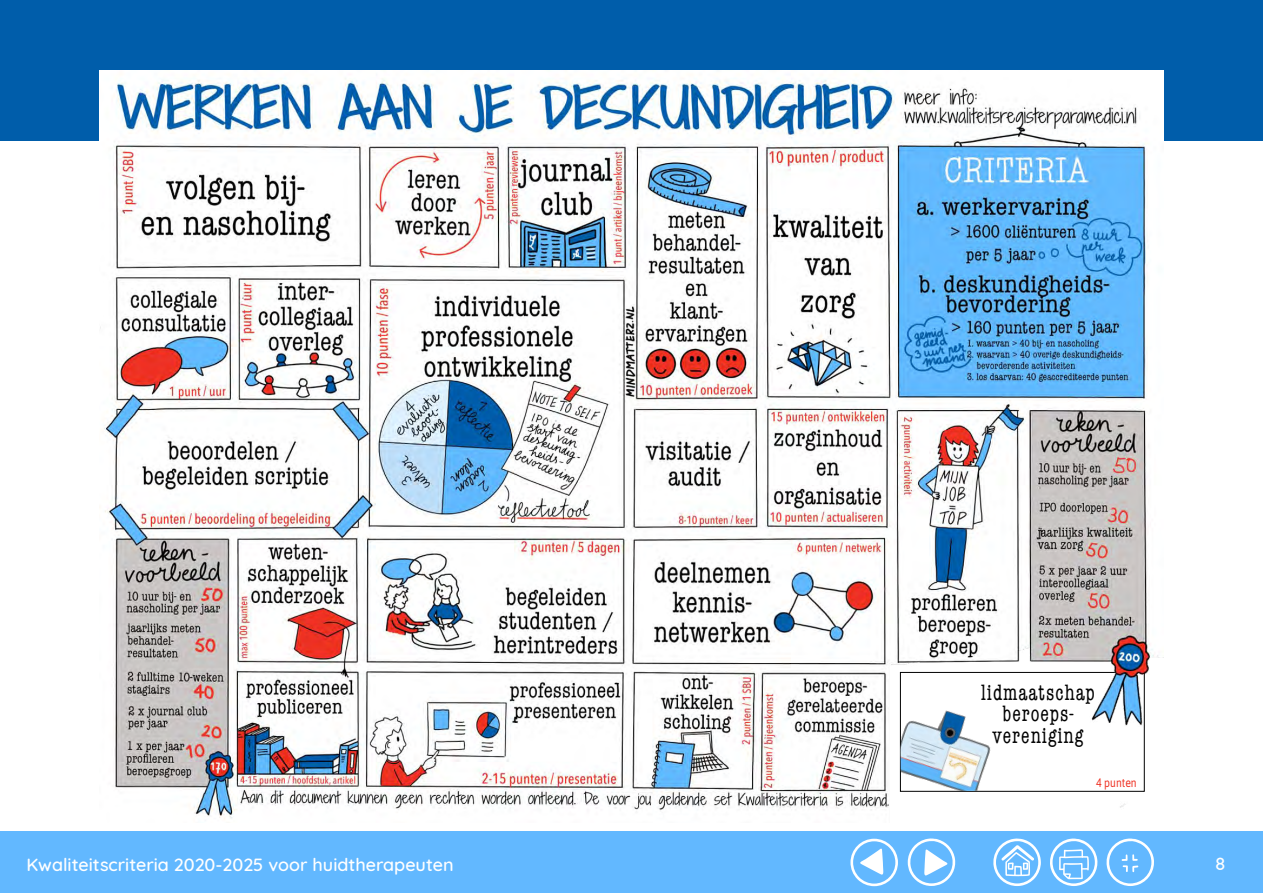
<style>
.page{position:relative;width:1263px;height:893px;background:#fff}
.page>*{position:absolute;margin:0;border:0;box-sizing:border-box;transform-origin:0 0}
.t1{font:condensed 23.1px/21.5px "American Typewriter";letter-spacing:.05em;color:#000;text-align:center;scale:.88 1}
.t2{font:500 18px "Quicksand";color:#fff}
.t3{font:12.3px "Asap";color:#ee3224;scale:.84 1}
</style>
<div class="page">
<div style="left:0;top:0;width:1263px;height:141px;background:#005daa"></div>
<div style="left:0;top:831px;width:1263px;height:62px;background:#62b8ff"></div>
<svg style="left:850px;top:839px;width:48px;height:47px"></svg>
<svg style="left:908px;top:838px;width:48px;height:48px"></svg>
<svg style="left:1050px;top:838px;width:48px;height:48px"></svg>
<svg style="left:1106px;top:838px;width:48px;height:48px"></svg>
<svg style="left:993px;top:838px;width:48px;height:48px"></svg>
<img style="left:100px;top:70px;width:1063px;height:749px">
<img style="left:900px;top:706px;width:106px;height:85px">
<p class="t1" style="left:981px;top:681px;width:131px">lidmaatschap beroeps&shy;vereniging</p>
<p class="t3" style="left:1096px;top:774px;width:50px">4 punten</p>
<p class="t2" style="left:27px;top:850px;width:429px">Kwaliteitscriteria 2020-2025 voor huidtherapeuten</p>
<p class="t2" style="left:1215px;top:849px;width:12px">8</p>
</div>
